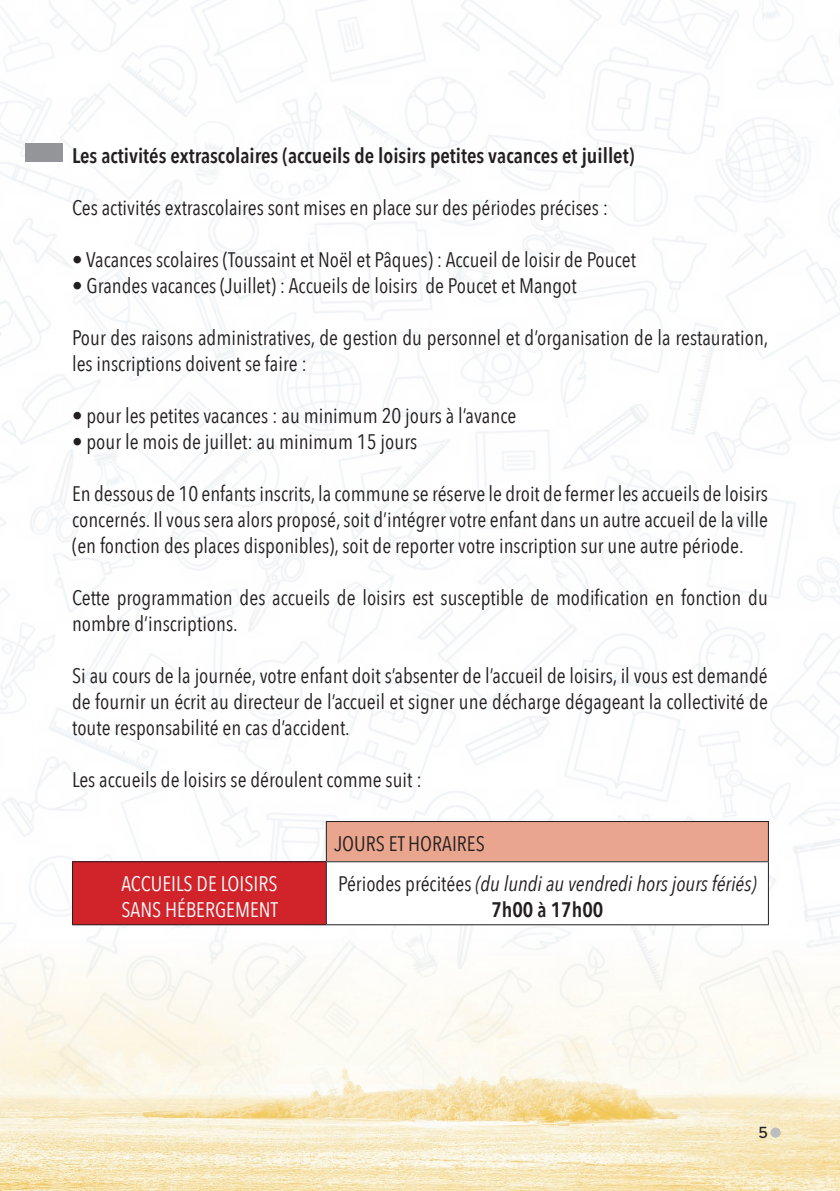
<style>
.page{position:relative;width:840px;height:1191px;background:#fff}
.page>*{position:absolute;margin:0;border:0;box-sizing:border-box;transform-origin:0 0}
.t1{font:21px/26px "Avenir Next Condensed";color:#231f20}
.t2{font:600 21px "Avenir Next Condensed";color:#231f20}
.t3{font:italic 21px/26px "Avenir Next Condensed";color:#231f20;text-align:center}
.t4{font:21px/26px "Avenir Next Condensed";color:#fff}
.t5{font:500 16px "Uber Move";color:#231f20}
.s1{font-style:normal}
.s2{font-weight:600;font-style:normal}
</style>
<div class="page">
<img style="left:0;top:6px;width:839px;height:1184px">
<div style="left:770px;top:1127px;width:10px;height:10px;background:#bcbdc0;border-radius:50%"></div>
<div style="left:25px;top:143px;width:37px;height:19px;background:#939598"></div>
<div style="left:326px;top:821px;width:442px;height:40px;background:#eaa58e"></div>
<div style="left:72px;top:861px;width:254px;height:63px;background:#d1232a"></div>
<div style="left:326px;top:861px;width:442px;height:63px;background:#fff"></div>
<hr style="left:325px;top:821px;width:443px;height:1px;background:#231f20">
<hr style="left:325px;top:822px;width:1px;height:39px;background:#231f20">
<hr style="left:767px;top:822px;width:1px;height:39px;background:#231f20">
<hr style="left:72px;top:861px;width:254px;height:1px;background:#231f20">
<hr style="left:72px;top:862px;width:1px;height:62px;background:#231f20">
<hr style="left:326px;top:861px;width:442px;height:1px;background:#231f20">
<hr style="left:325px;top:862px;width:1px;height:62px;background:#231f20">
<hr style="left:767px;top:862px;width:1px;height:62px;background:#231f20">
<hr style="left:72px;top:924px;width:254px;height:1px;background:#231f20">
<hr style="left:326px;top:924px;width:442px;height:1px;background:#231f20">
<p class="t2" style="left:72px;top:137px;width:563px">Les activités extrascolaires (accueils de loisirs petites vacances et juillet)</p>
<p class="t1" style="left:72px;top:194px;width:537px">Ces activités extrascolaires sont mises en place sur des périodes précises :</p>
<p class="t1" style="left:72px;top:246px;width:565px">• Vacances scolaires (Toussaint et Noël et Pâques) : Accueil de loisir de Poucet</p>
<p class="t1" style="left:72px;top:272px;width:506px">• Grandes vacances (Juillet) : Accueils de loisirs de Poucet et Mangot</p>
<p class="t1" style="left:72px;top:324px;width:697px">Pour des raisons administratives, de gestion du personnel et d’organisation de la restauration, les inscriptions doivent se faire :</p>
<p class="t1" style="left:72px;top:402px;width:445px">• pour les petites vacances : au minimum 20 jours à l’avance</p>
<p class="t1" style="left:72px;top:428px;width:346px">• pour le mois de juillet: au minimum 15 jours</p>
<p class="t1" style="left:72px;top:480px;width:697px;text-align:justify">En dessous de 10 enfants inscrits, la commune se réserve le droit de fermer les accueils de loisirs concernés. Il vous sera alors proposé, soit d’intégrer votre enfant dans un autre accueil de la ville (en fonction des places disponibles), soit de reporter votre inscription sur une autre période.</p>
<p class="t1" style="left:72px;top:584px;width:697px">Cette programmation des accueils de loisirs est susceptible de modification en fonction du nombre d’inscriptions.</p>
<p class="t1" style="left:72px;top:662px;width:697px;text-align:justify">Si au cours de la journée, votre enfant doit s’absenter de l’accueil de loisirs, il vous est demandé de fournir un écrit au directeur de l’accueil et signer une décharge dégageant la collectivité de toute responsabilité en cas d’accident.</p>
<p class="t1" style="left:72px;top:766px;width:351px">Les accueils de loisirs se déroulent comme suit :</p>
<p class="t1" style="left:334px;top:830px;width:152px">JOURS ET HORAIRES</p>
<p class="t4" style="left:121px;top:870px;width:158px">ACCUEILS DE LOISIRS<br>SANS HÉBERGEMENT</p>
<p class="t3" style="left:338px;top:870px;width:420px"><span class="s1">Périodes précitées</span> (du lundi au vendredi hors jours fériés)<br><span class="s2">7h00 à 17h00</span></p>
<p class="t5" style="left:758px;top:1123px;width:11px">5</p>
</div>
